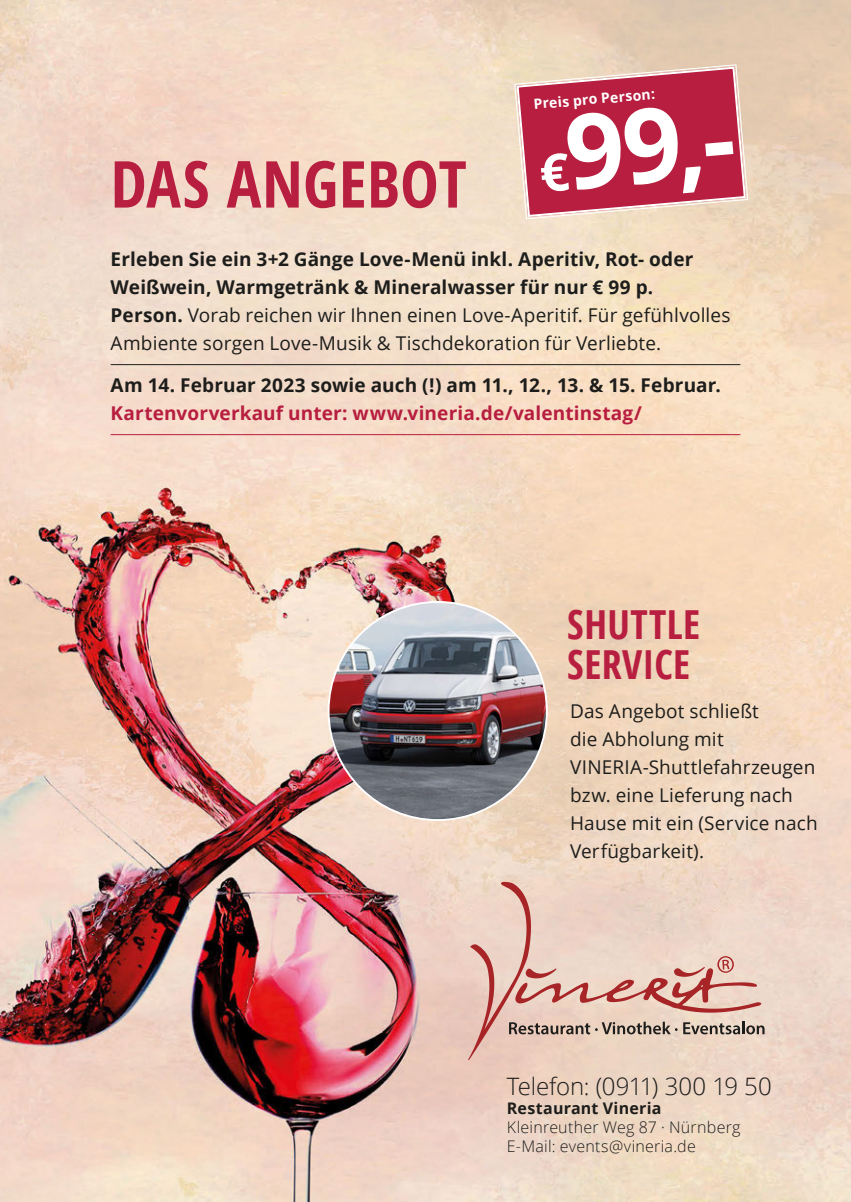
<style>
.page{position:relative;width:851px;height:1202px;background:#fff}
.page>*{position:absolute;margin:0;border:0;box-sizing:border-box;transform-origin:0 0}
.t1{font:700 103.6px "Open Sans";color:#fff}
.t2{font:700 condensed 64.8px "Open Sans";letter-spacing:.005em;color:#b71e3f}
.t3{font:700 condensed 40px/40px "Open Sans";letter-spacing:.01em;color:#b71e3f}
.t4{font:300 24px "Open Sans";letter-spacing:-.005em;color:#1d1d1b}
.t5{font:19px/28px "Open Sans";letter-spacing:.01em;color:#1d1d1b}
.t6{font:700 19px "Open Sans";letter-spacing:.005em;color:#1d1d1b}
.t7{font:700 19px "Open Sans";letter-spacing:.005em;color:#b71e3f}
.t8{font:300 16px/19.2px "Open Sans";letter-spacing:.015em;color:#1d1d1b}
.t9{font:700 16px "Open Sans";letter-spacing:.01em;color:#1d1d1b}
.t10{font:700 14px "Open Sans";color:#fff}
.s1{font-size:51.8px}
.s2{font-weight:700}
</style>
<div class="page">
<img style="left:0;top:0;width:850px;height:1202px">
<svg style="left:468px;top:882px;width:293px;height:178px;background:#e6c6b9"></svg>
<svg style="left:717px;top:956px;width:17px;height:17px"></svg>
<svg style="left:509px;top:1022px;width:168px;height:12px;background:#a39186"></svg>
<svg style="left:683px;top:1022px;width:81px;height:12px"></svg>
<svg style="left:514px;top:64px;width:234px;height:156px;background:#c54d61"></svg>
<hr style="left:111px;top:364px;width:629px;height:1px;background:#1d1d1b">
<hr style="left:111px;top:434px;width:629px;height:1px;background:#b71e3f">
<img style="left:328px;top:602px;width:218px;height:218px;border-radius:109px">
<h2 class="t2" style="left:111px;top:147px;width:357px">DAS ANGEBOT</h2>
<p class="t10" style="left:533px;top:99px;width:123px;rotate:-5deg">Preis pro Person:</p>
<h1 class="t1" style="left:534px;top:113px;width:199px;rotate:-5deg"><span class="s1">€</span>99,-</h1>
<p class="t5" style="left:111px;top:247px;width:621px"><span class="s2">Erleben Sie ein 3+2 Gänge Love-Menü inkl. Aperitiv, Rot- oder Weißwein, Warmgetränk &amp; Mineralwasser für nur € 99 p.<br>Person.</span> Vorab reichen wir Ihnen einen Love-Aperitif. Für gefühlvolles Ambiente sorgen Love-Musik &amp; Tischdekoration für Verliebte.</p>
<p class="t6" style="left:111px;top:378px;width:611px">Am 14. Februar 2023 sowie auch (!) am 11., 12., 13. &amp; 15. Februar.</p>
<p class="t7" style="left:111px;top:406px;width:533px">Kartenvorverkauf unter: www.vineria.de/valentinstag/</p>
<h3 class="t3" style="left:567px;top:605px;width:134px">SHUTTLE<br>SERVICE</h3>
<p class="t5" style="left:570px;top:699px;width:249px">Das Angebot schließt<br>die Abholung mit<br>VINERIA-Shuttlefahrzeugen bzw. eine Lieferung nach<br>Hause mit ein (Service nach<br>Verfügbarkeit).</p>
<p class="t4" style="left:507px;top:1076px;width:266px">Telefon: (0911) 300 19 50</p>
<p class="t9" style="left:507px;top:1101px;width:156px">Restaurant Vineria</p>
<p class="t8" style="left:507px;top:1119px;width:235px">Kleinreuther Weg 87 · Nürnberg<br>E-Mail: events@vineria.de</p>
</div>
